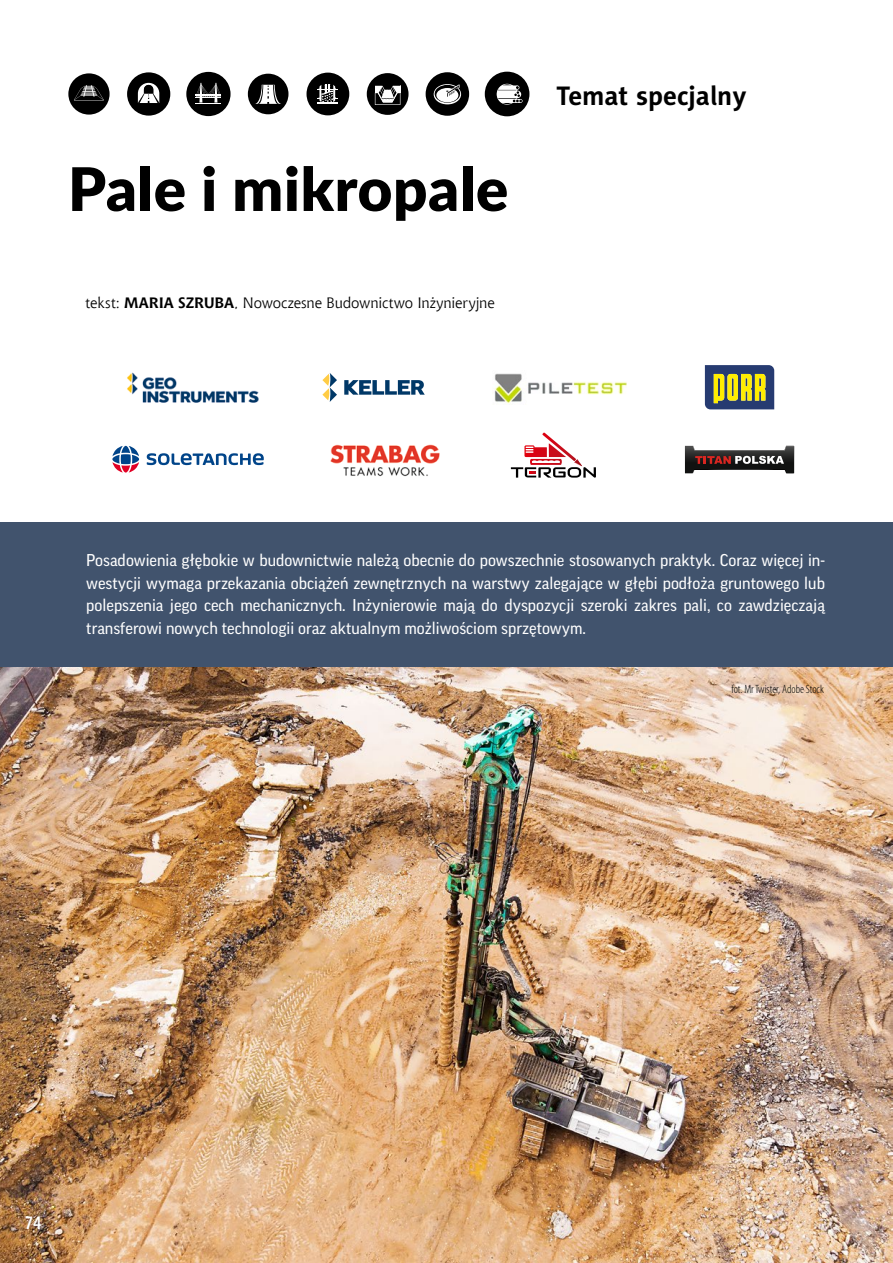
<style>
.page{position:relative;width:893px;height:1263px;background:#fff}
.page>*{position:absolute;margin:0;border:0;box-sizing:border-box;transform-origin:0 0}
.t1{font:900 60px "Lato";letter-spacing:.01em;color:#000}
.t2{font:700 27px "Naomi Sans EFN";color:#000}
.t3{font:700 18px "Aerton Cnd EFN";color:#fff}
.t4{font:16.5px/22.5px "Good Pro";color:#fff;text-align:justify}
.t5{font:15px "Chianti EU";letter-spacing:-.01em;color:#000}
.t6{font:300 condensed 12px "Myriad Pro";color:#000}
.s1{font-weight:700}
</style>
<div class="page">
<img style="left:0;top:666px;width:893px;height:597px">
<div style="left:0;top:522px;width:893px;height:144px;background:#41536d"></div>
<div style="left:367px;top:73px;width:41px;height:42px;background:#000;border-radius:50%"></div>
<svg style="left:375px;top:85px;width:25px;height:20px"></svg>
<div style="left:426px;top:72px;width:43px;height:44px;background:#000;border-radius:50%"></div>
<svg style="left:434px;top:84px;width:27px;height:20px"></svg>
<svg style="left:435px;top:85px;width:25px;height:18px"></svg>
<div style="left:436px;top:88px;width:22px;height:14px;background:#fff;border-radius:50%"></div>
<svg style="left:446px;top:85px;width:14px;height:12px"></svg>
<div style="left:127px;top:72px;width:43px;height:44px;background:#000;border-radius:50%"></div>
<svg style="left:138px;top:83px;width:21px;height:20px"></svg>
<div style="left:248px;top:74px;width:40px;height:40px;background:#000;border-radius:50%"></div>
<svg style="left:255px;top:85px;width:26px;height:19px"></svg>
<div style="left:68px;top:73px;width:42px;height:42px;background:#000;border-radius:50%"></div>
<svg style="left:74px;top:85px;width:30px;height:15px"></svg>
<div style="left:307px;top:73px;width:42px;height:42px;background:#000;border-radius:50%"></div>
<hr style="left:317px;top:102px;width:21px;height:2px;background:#fff">
<svg style="left:317px;top:84px;width:21px;height:18px"></svg>
<div style="left:186px;top:72px;width:45px;height:44px;background:#000;border-radius:50%"></div>
<svg style="left:196px;top:83px;width:25px;height:21px"></svg>
<div style="left:485px;top:72px;width:44px;height:44px;background:#000;border-radius:50%"></div>
<svg style="left:497px;top:84px;width:26px;height:20px"></svg>
<svg style="left:705px;top:365px;width:69px;height:44px;background:#717950"></svg>
<svg style="left:147px;top:453px;width:117px;height:12px"></svg>
<svg style="left:112px;top:446px;width:27px;height:27px"></svg>
<svg style="left:685px;top:446px;width:109px;height:27px"></svg>
<svg style="left:322px;top:373px;width:15px;height:29px"></svg>
<svg style="left:344px;top:380px;width:81px;height:15px"></svg>
<img style="left:127px;top:372px;width:131px;height:31px">
<img style="left:494px;top:373px;width:132px;height:31px">
<img style="left:330px;top:444px;width:110px;height:33px">
<svg style="left:511px;top:433px;width:85px;height:45px"></svg>
<h1 class="t1" style="left:68px;top:144px;width:442px">Pale i mikropale</h1>
<p class="t5" style="left:86px;top:293px;width:411px">tekst: <span class="s1">MARIA SZRUBA</span>, Nowoczesne Budownictwo Inżynieryjne</p>
<h2 class="t2" style="left:556px;top:79px;width:192px">Temat specjalny</h2>
<p class="t4" style="left:86px;top:549px;width:740px">Posadowienia głębokie w budownictwie należą obecnie do powszechnie stosowanych praktyk. Coraz więcej in&shy;westycji wymaga przekazania obciążeń zewnętrznych na warstwy zalegające w głębi podłoża gruntowego lub polepszenia jego cech mechanicznych. Inżynierowie mają do dyspozycji szeroki zakres pali, co zawdzięczają transferowi nowych technologii oraz aktualnym możliwościom sprzętowym.</p>
<p class="t6" style="left:731px;top:682px;width:94px">fot. Mr Twister, Adobe Stock</p>
<p class="t3" style="left:25px;top:1212px;width:18px">74</p>
</div>
